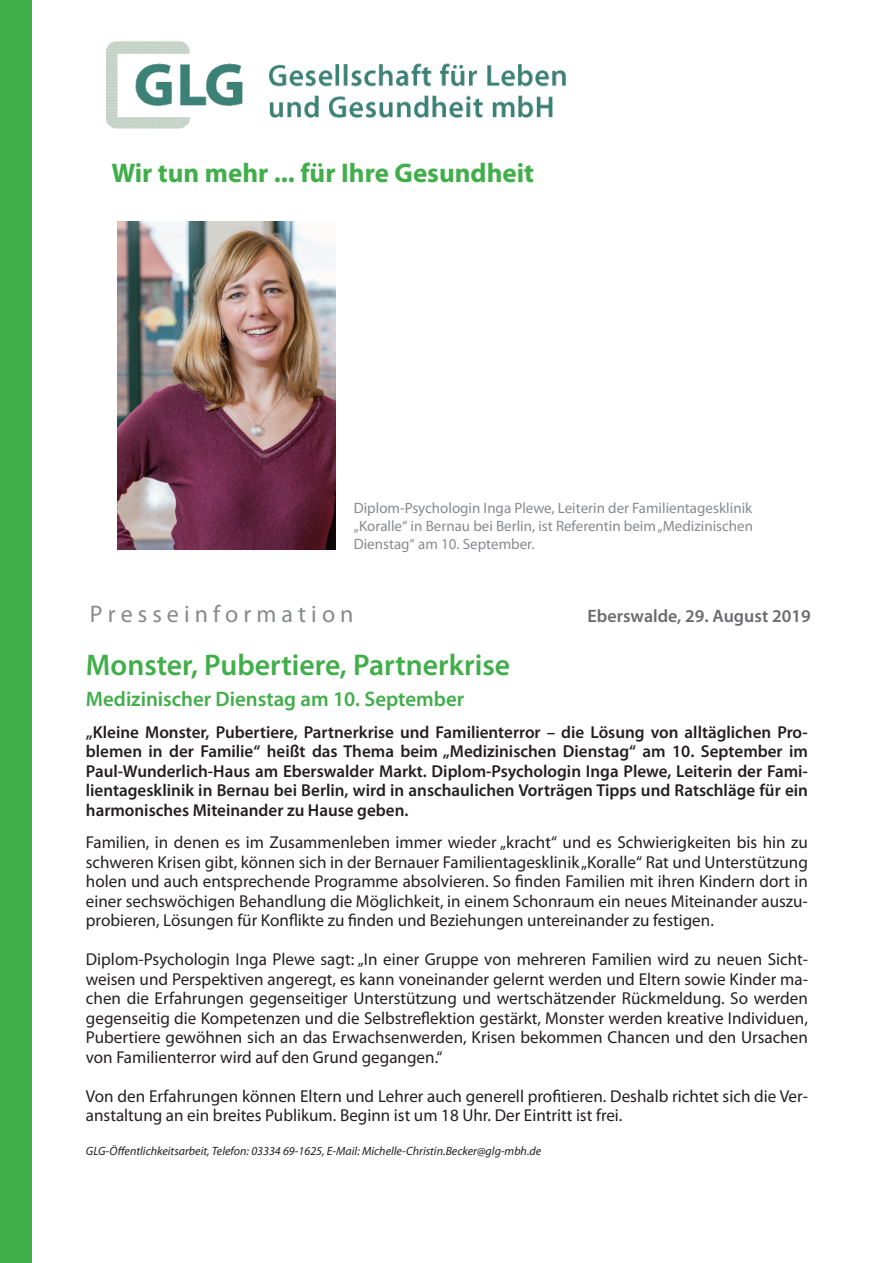
<style>
.page{position:relative;width:893px;height:1263px;background:#fff}
.page>*{position:absolute;margin:0;border:0;box-sizing:border-box;transform-origin:0 0}
.t1{font:600 30px "Myriad Pro";color:#40ae49}
.t2{font:700 27px "Myriad Pro";color:#40ae49}
.t3{font:24px "Myriad Pro";color:#87898c}
.t4{font:600 21px "Myriad Pro";color:#40ae49}
.t5{font:600 18px "Myriad Pro";color:#6b6b6e}
.t6{font:17.25px/19.5px "Myriad Pro";color:#231f20;text-align:justify}
.t7{font:600 17.25px/19.5px "Myriad Pro";color:#231f20;text-align:justify}
.t8{font:15px/18px "Myriad Pro";color:#87898c;text-align:justify}
.t9{font:italic 12px "Myriad Pro";color:#231f20}
</style>
<div class="page">
<div style="left:0;top:0;width:32px;height:1263px;background:#40ae49"></div>
<img style="left:107px;top:41px;width:459px;height:88px">
<img style="left:117px;top:222px;width:219px;height:327px">
<h2 class="t2" style="left:112px;top:155px;width:424px">Wir tun mehr ... für Ihre Gesundheit</h2>
<p class="t8" style="left:354px;top:499px;width:401px">Diplom-Psychologin Inga Plewe, Leiterin der Familientagesklinik „Koralle“ in Bernau bei Berlin, ist Referentin beim „Medizinischen Dienstag“ am 10. September.</p>
<h3 class="t3" style="left:90px;top:599px;width:265px">P r e s s e i n f o r m a t i o n</h3>
<p class="t5" style="left:588px;top:605px;width:225px">Eberswalde, 29. August 2019</p>
<h1 class="t1" style="left:86px;top:646px;width:426px">Monster, Pubertiere, Partnerkrise</h1>
<p class="t4" style="left:86px;top:685px;width:380px">Medizinischer Dienstag am 10. September</p>
<p class="t7" style="left:86px;top:722px;width:724px">„Kleine Monster, Pubertiere, Partnerkrise und Familienterror – die Lösung von alltäglichen Pro&shy;blemen in der Familie“ heißt das Thema beim „Medizinischen Dienstag“ am 10. September im Paul-Wunderlich-Haus am Eberswalder Markt. Diplom-Psychologin Inga Plewe, Leiterin der Fami&shy;lientagesklinik in Bernau bei Berlin, wird in anschaulichen Vorträgen Tipps und Ratschläge für ein harmonisches Miteinander zu Hause geben.</p>
<p class="t6" style="left:86px;top:832px;width:724px">Familien, in denen es im Zusammenleben immer wieder „kracht“ und es Schwierigkeiten bis hin zu schweren Krisen gibt, können sich in der Bernauer Familientagesklinik „Koralle“ Rat und Unterstützung holen und auch entsprechende Programme absolvieren. So finden Familien mit ihren Kindern dort in einer sechswöchigen Behandlung die Möglichkeit, in einem Schonraum ein neues Miteinander auszu&shy;probieren, Lösungen für Konflikte zu finden und Beziehungen untereinander zu festigen.</p>
<p class="t6" style="left:86px;top:949px;width:724px">Diplom-Psychologin Inga Plewe sagt: „In einer Gruppe von mehreren Familien wird zu neuen Sicht&shy;weisen und Perspektiven angeregt, es kann voneinander gelernt werden und Eltern sowie Kinder ma&shy;chen die Erfahrungen gegenseitiger Unterstützung und wertschätzender Rückmeldung. So werden gegenseitig die Kompetenzen und die Selbstreflektion gestärkt, Monster werden kreative Individuen, Pubertiere gewöhnen sich an das Erwachsenwerden, Krisen bekommen Chancen und den Ursachen von Familienterror wird auf den Grund gegangen.“</p>
<p class="t6" style="left:86px;top:1086px;width:723px">Von den Erfahrungen können Eltern und Lehrer auch generell profitieren. Deshalb richtet sich die Ver&shy;anstaltung an ein breites Publikum. Beginn ist um 18 Uhr. Der Eintritt ist frei.</p>
<p class="t9" style="left:86px;top:1144px;width:457px">GLG-Öffentlichkeitsarbeit, Telefon: 03334 69-1625, E-Mail: Michelle-Christin.Becker@glg-mbh.de</p>
</div>
